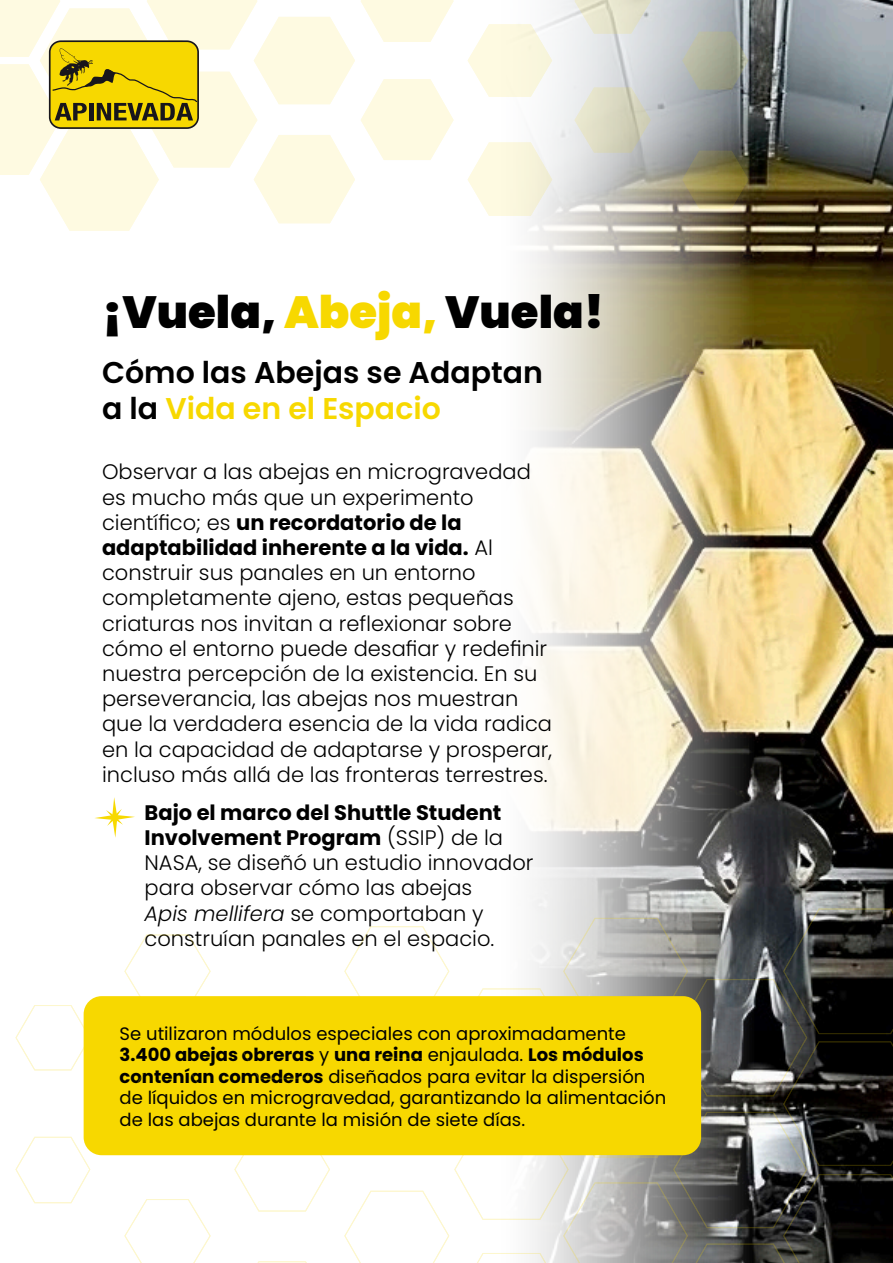
<style>
.page{position:relative;width:893px;height:1263px;background:#fff}
.page>*{position:absolute;margin:0;border:0;box-sizing:border-box;transform-origin:0 0}
.t1{font:900 45px "Poppins";color:#000}
.t2{font:600 30px/36px "Poppins";color:#000}
.t3{font:300 21px/25.2px "Poppins";color:#000}
.t4{font:18px/21.6px "Poppins";color:#000}
.s1{color:#f7d800}
.s2{font-weight:700}
.s3{font-style:italic}
</style>
<div class="page">
<img style="left:330px;top:0;width:563px;height:1156px">
<div style="left:84px;top:996px;width:617px;height:159px;background:#f7d800;border-radius:18px"></div>
<svg style="left:95px;top:797px;width:40px;height:41px"></svg>
<svg style="left:574px;top:0;width:77px;height:34px;background:#e3e2d2"></svg>
<svg style="left:682px;top:32px;width:66px;height:57px;background:#a6aa9c"></svg>
<svg style="left:361px;top:0;width:93px;height:42px"></svg>
<svg style="left:468px;top:24px;width:84px;height:73px"></svg>
<svg style="left:361px;top:79px;width:93px;height:81px"></svg>
<svg style="left:468px;top:142px;width:84px;height:74px"></svg>
<svg style="left:574px;top:88px;width:77px;height:65px;background:#d7d7c6"></svg>
<svg style="left:682px;top:151px;width:66px;height:57px;background:#867d50"></svg>
<svg style="left:234px;top:996px;width:96px;height:1px"></svg>
<svg style="left:234px;top:1155px;width:96px;height:57px"></svg>
<svg style="left:124px;top:934px;width:87px;height:63px"></svg>
<svg style="left:124px;top:1199px;width:87px;height:64px"></svg>
<svg style="left:15px;top:1005px;width:71px;height:66px"></svg>
<svg style="left:15px;top:1136px;width:76px;height:68px"></svg>
<svg style="left:257px;top:1261px;width:50px;height:2px"></svg>
<svg style="left:344px;top:908px;width:549px;height:355px"></svg>
<svg style="left:0;top:0;width:355px;height:231px"></svg>
<p class="t1" style="left:102px;top:286px;width:504px">¡Vuela, <span class="s1">Abeja,</span> Vuela!</p>
<p class="t2" style="left:102px;top:355px;width:442px">Cómo las Abejas se Adaptan a la <span class="s1">Vida en el Espacio</span></p>
<p class="t3" style="left:102px;top:459px;width:452px">Observar a las abejas en microgravedad es mucho más que un experimento científico; es <span class="s2">un recordatorio de la adaptabilidad inherente a la vida.</span> Al construir sus panales en un entorno completamente ajeno, estas pequeñas criaturas nos invitan a reflexionar sobre cómo el entorno puede desafiar y redefinir nuestra percepción de la existencia. En su perseverancia, las abejas nos muestran que la verdadera esencia de la vida radica en la capacidad de adaptarse y prosperar, incluso más allá de las fronteras terrestres.</p>
<p class="t3" style="left:145px;top:800px;width:390px"><span class="s2">Bajo el marco del Shuttle Student Involvement Program</span> (SSIP) de la NASA, se diseñó un estudio innovador para observar cómo las abejas<br><span class="s3">Apis mellifera</span> se comportaban y construían panales en el espacio.</p>
<p class="t4" style="left:120px;top:1022px;width:548px">Se utilizaron módulos especiales con aproximadamente <span class="s2">3.400 abejas obreras</span> y <span class="s2">una reina</span> enjaulada. <span class="s2">Los módulos contenían comederos</span> diseñados para evitar la dispersión de líquidos en microgravedad, garantizando la alimentación de las abejas durante la misión de siete días.</p>
</div>
